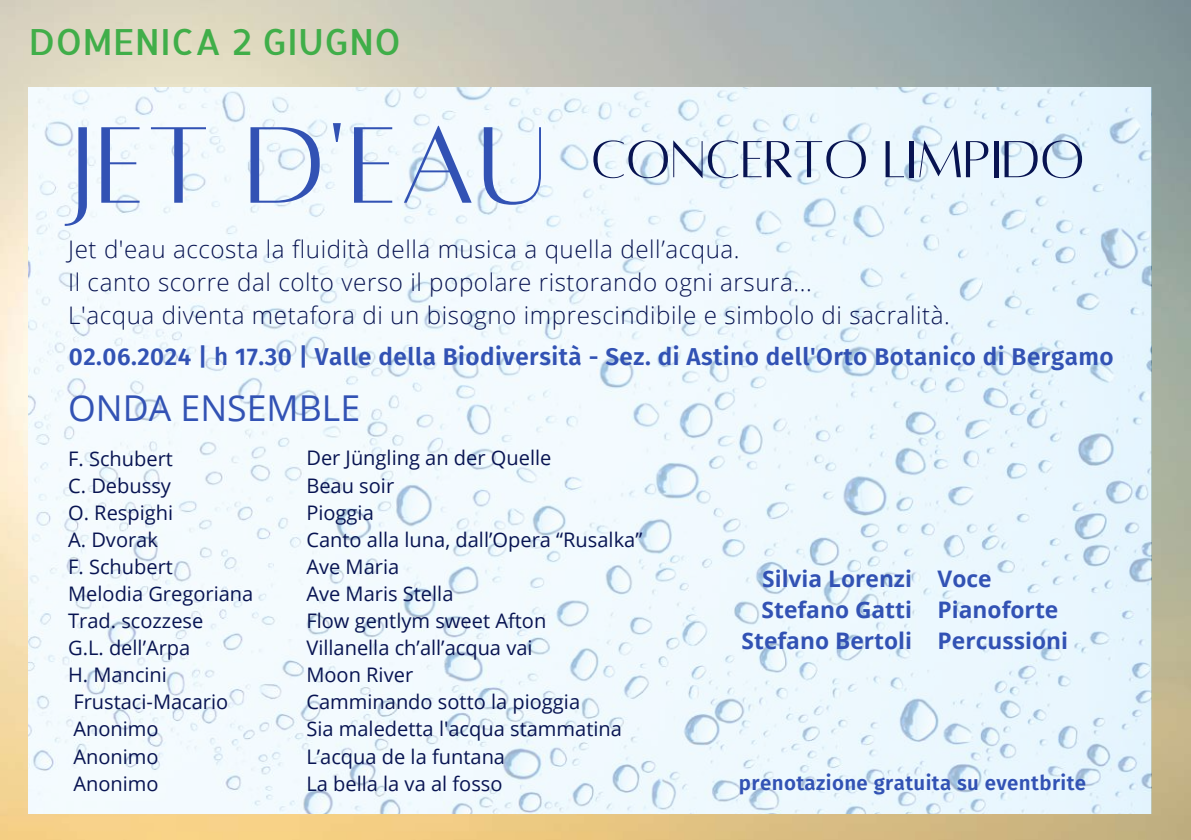
<style>
.page{position:relative;width:1191px;height:840px;background:#fff}
.page>*{position:absolute;margin:0;border:0;box-sizing:border-box;transform-origin:0 0}
.t1{font:119.8px "Alta regular";letter-spacing:.02em;color:#3252b4}
.t2{font:57.4px "Alta regular";color:#081452}
.t3{font:500 36px "Allerta";color:#40ae49}
.t4{font:35.6px "Open Sans";color:#3252b4}
.t5{font:300 24.2px/33px "Open Sans";letter-spacing:.025em;color:#081452}
.t6{font:600 24.2px "Fira Sans";letter-spacing:.02em;color:#3252b4}
.t7{font:700 22.8px/31px "Open Sans";color:#3252b4;text-align:right}
.t8{font:600 20.4px "Fira Sans";letter-spacing:.02em;color:#3252b4}
.t9{font:20px/27px "Open Sans";color:#081452}
.s1{font-weight:500}
</style>
<div class="page">
<img style="left:0;top:0;width:1191px;height:839px">
<img style="left:28px;top:87px;width:1123px;height:726px">
<h3 class="t3" style="left:28px;top:18px;width:374px">DOMENICA 2 GIUGNO</h3>
<h1 class="t1" style="left:73px;top:99px;width:476px">JET D'EAU</h1>
<p class="t5" style="left:68px;top:232px;width:883px">Jet d'eau accosta la fluidità della musica a quella dell’acqua.<br>Il canto scorre dal colto verso il popolare ristorando ogni arsura...<br>L'acqua diventa metafora di un bisogno imprescindibile e simbolo di sacralità.</p>
<h2 class="t2" style="left:591px;top:127px;width:495px">CONCERTO LIMPIDO</h2>
<p class="t6" style="left:69px;top:336px;width:1046px">02.06.2024 | <span class="s1">h</span> 17.30 | Valle della Biodiversità - Sez. di Astino dell'Orto Botanico di Bergamo</p>
<h3 class="t4" style="left:68px;top:383px;width:293px">ONDA ENSEMBLE</h3>
<p class="t9" style="left:68px;top:444px;width:187px">F. Schubert<br>C. Debussy<br>O. Respighi<br>A. Dvorak<br>F. Schubert<br>Melodia Gregoriana<br>Trad. scozzese<br>G.L. dell’Arpa<br>H. Mancini<br>Frustaci-Macario<br>Anonimo<br>Anonimo<br>Anonimo</p>
<p class="t9" style="left:306px;top:444px;width:337px">Der Jüngling an der Quelle<br>Beau soir<br>Pioggia<br>Canto alla luna, dall’Opera “Rusalka”<br>Ave Maria<br>Ave Maris Stella<br>Flow gentlym sweet Afton<br>Villanella ch’all’acqua vai<br>Moon River<br>Camminando sotto la pioggia<br>Sia maledetta l'acqua stammatina<br>L’acqua de la funtana<br>La bella la va al fosso</p>
<p class="t7" style="left:741px;top:562px;width:172px">Silvia Lorenzi<br>Stefano Gatti<br>Stefano Bertoli</p>
<p class="t7" style="left:937px;top:562px;width:132px;text-align:left">Voce<br>Pianoforte<br>Percussioni</p>
<p class="t8" style="left:739px;top:765px;width:349px">prenotazione gratuita su eventbrite</p>
</div>
